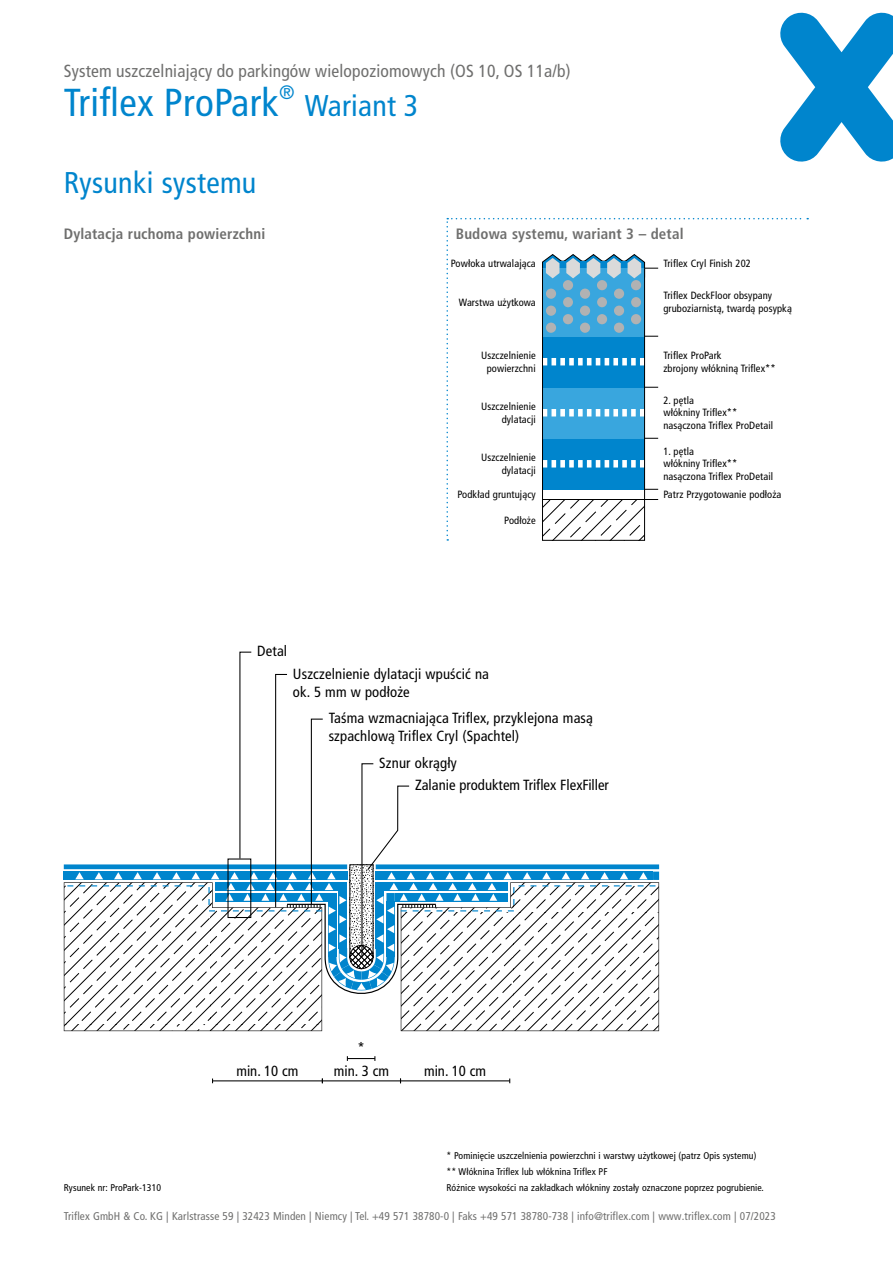
<style>
.page{position:relative;width:893px;height:1263px;background:#fff}
.page>*{position:absolute;margin:0;border:0;box-sizing:border-box;transform-origin:0 0}
.t1{font:condensed 39px "Frutiger LT Pro";letter-spacing:.01em;color:#0085cd}
.t2{font:condensed 30px "Frutiger LT Pro";letter-spacing:.01em;color:#0085cd}
.t3{font:condensed 17.55px "Frutiger LT Pro";letter-spacing:.01em;color:#6f6f6e}
.t4{font:700 condensed 15px "Frutiger LT Pro";letter-spacing:.01em;color:#6f6f6e}
.t5{font:condensed 14.7px/17.9px "Frutiger LT Pro";letter-spacing:.01em;color:#000}
.t6{font:condensed 11.25px "Frutiger LT Pro";letter-spacing:.01em;color:#6f6f6e}
.t7{font:condensed 10.5px/12.8px "Frutiger LT Pro";letter-spacing:.01em;color:#000}
.t8{font:condensed 9.75px "Frutiger LT Pro";letter-spacing:.01em;color:#000}
</style>
<div class="page">
<svg style="left:780px;top:13px;width:113px;height:149px"></svg>
<svg style="left:64px;top:651px;width:595px;height:380px"></svg>
<svg style="left:347px;top:1056px;width:28px;height:5px"></svg>
<hr style="left:322px;top:1080px;width:78px;height:1px;background:#000">
<hr style="left:400px;top:1080px;width:110px;height:1px;background:#000">
<hr style="left:213px;top:1080px;width:109px;height:1px;background:#000">
<svg style="left:446px;top:218px;width:362px;height:323px"></svg>
<h3 class="t3" style="left:64px;top:61px;width:508px">System uszczelniający do parkingów wielopoziomowych (OS 10, OS 11a/b)</h3>
<h1 class="t1" style="left:64px;top:80px;width:233px">Triflex ProPark<sup>®</sup></h1>
<h2 class="t2" style="left:305px;top:88px;width:115px">Wariant 3</h2>
<h2 class="t2" style="left:64px;top:165px;width:194px">Rysunki systemu</h2>
<h3 class="t4" style="left:64px;top:224px;width:203px">Dylatacja ruchoma powierzchni</h3>
<h3 class="t5" style="left:257px;top:642px;width:31px">Detal</h3>
<h3 class="t4" style="left:456px;top:224px;width:229px">Budowa systemu, wariant 3 – detal</h3>
<p class="t7" style="left:451px;top:257px;width:86px">Powłoka utrwalająca</p>
<p class="t7" style="left:663px;top:257px;width:89px">Triflex Cryl Finish 202</p>
<p class="t7" style="left:459px;top:296px;width:78px">Warstwa użytkowa</p>
<p class="t7" style="left:663px;top:289px;width:130px">Triflex DeckFloor obsypany gruboziarnistą, twardą posypką</p>
<p class="t7" style="left:481px;top:349px;width:56px;text-align:center">Uszczelnienie powierzchni</p>
<p class="t7" style="left:663px;top:349px;width:114px">Triflex ProPark<br>zbrojony włókniną Triflex**</p>
<p class="t7" style="left:481px;top:400px;width:56px;text-align:right">Uszczelnienie dylatacji</p>
<p class="t7" style="left:663px;top:394px;width:111px">2. pętla<br>włókniny Triflex** nasączona Triflex ProDetail</p>
<p class="t7" style="left:481px;top:451px;width:56px;text-align:right">Uszczelnienie dylatacji</p>
<p class="t7" style="left:663px;top:445px;width:111px">1. pętla<br>włókniny Triflex** nasączona Triflex ProDetail</p>
<p class="t7" style="left:458px;top:488px;width:80px">Podkład gruntujący</p>
<p class="t7" style="left:504px;top:514px;width:33px">Podłoże</p>
<p class="t7" style="left:663px;top:488px;width:120px">Patrz Przygotowanie podłoża</p>
<h3 class="t5" style="left:293px;top:665px;width:198px">Uszczelnienie dylatacji wpuścić na ok. 5 mm w podłoże</h3>
<h3 class="t5" style="left:329px;top:709px;width:266px">Taśma wzmacniająca Triflex, przyklejona masą szpachlową Triflex Cryl (Spachtel)</h3>
<h3 class="t5" style="left:415px;top:752px;width:195px;line-height:22.4px;text-indent:-36px">Sznur okrągły<br>Zalanie produktem Triflex FlexFiller</h3>
<h3 class="t5" style="left:357px;top:1039px;width:9px">*</h3>
<h3 class="t5" style="left:236px;top:1062px;width:64px">min. 10 cm</h3>
<h3 class="t5" style="left:334px;top:1062px;width:57px">min. 3 cm</h3>
<h3 class="t5" style="left:424px;top:1062px;width:64px">min. 10 cm</h3>
<p class="t8" style="left:446px;top:1150px;width:311px">* Pominięcie uszczelnienia powierzchni i warstwy użytkowej (patrz Opis systemu)</p>
<p class="t8" style="left:64px;top:1181px;width:99px">Rysunek nr: ProPark-1310</p>
<p class="t8" style="left:446px;top:1166px;width:163px">** Włóknina Triflex lub włóknina Triflex PF</p>
<p class="t8" style="left:446px;top:1181px;width:319px">Różnice wysokości na zakładkach włókniny zostały oznaczone poprzez pogrubienie.</p>
<p class="t6" style="left:64px;top:1210px;width:713px">Triflex GmbH &amp; Co. KG | Karlstrasse 59 | 32423 Minden | Niemcy | Tel. +49 571 38780-0 | Faks +49 571 38780-738 | info@triflex.com | www.triflex.com | 07/2023</p>
</div>
